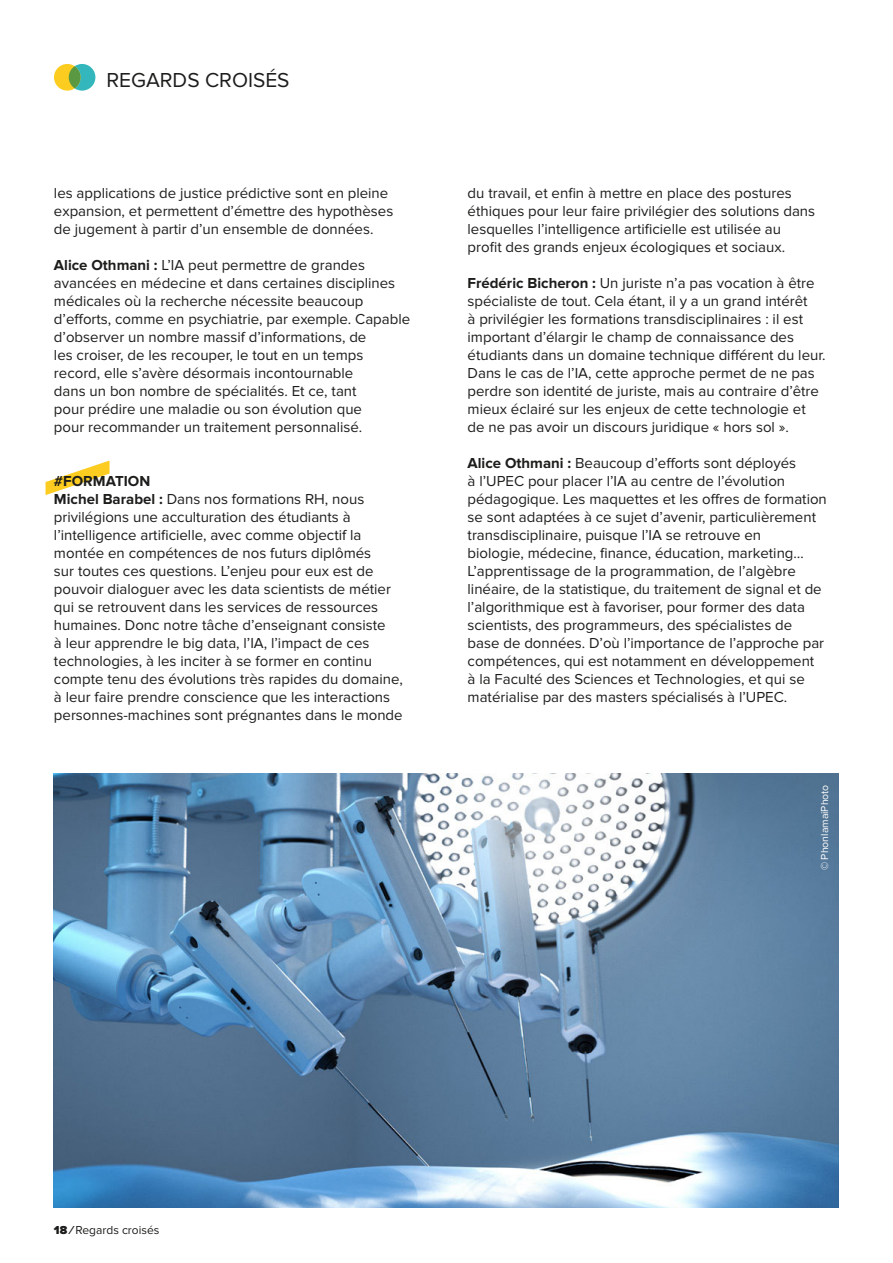
<style>
.page{position:relative;width:893px;height:1263px;background:#fff}
.page>*{position:absolute;margin:0;border:0;box-sizing:border-box;transform-origin:0 0}
.t1{font:21px "Proxima Nova";color:#1d1d1b}
.t2{font:15px/18px "Proxima Nova";color:#1d1d1b}
.t3{font:12px "Proxima Nova";color:#1d1d1b}
.t4{font:10.5px "Proxima Nova";color:#fff}
.s1{font-weight:700}
.s2{font-weight:900}
</style>
<div class="page">
<div style="left:54px;top:64px;width:27px;height:27px;background:#fccd20;border-radius:50%"></div>
<svg style="left:75px;top:64px;width:20px;height:27px"></svg>
<div style="left:69px;top:66px;width:12px;height:22px;background:#5a9941;border-radius:50%"></div>
<img style="left:54px;top:774px;width:785px;height:434px">
<svg style="left:46px;top:461px;width:64px;height:34px"></svg>
<h1 class="t1" style="left:106px;top:72px;width:185px">REGARDS CROISÉS</h1>
<p class="t2" style="left:54px;top:185px;width:341px">les applications de justice prédictive sont en pleine expansion, et permettent d’émettre des hypothèses de jugement à partir d’un ensemble de données.</p>
<p class="t2" style="left:54px;top:257px;width:358px"><span class="s1">Alice Othmani :</span> L’IA peut permettre de grandes avancées en médecine et dans certaines disciplines médicales où la recherche nécessite beaucoup d’efforts, comme en psychiatrie, par exemple. Capable d’observer un nombre massif d’informations, de<br>les croiser, de les recouper, le tout en un temps record, elle s’avère désormais incontournable<br>dans un bon nombre de spécialités. Et ce, tant<br>pour prédire une maladie ou son évolution que<br>pour recommander un traitement personnalisé.</p>
<p class="t2" style="left:54px;top:473px;width:350px"><span class="s1">#FORMATION<br>Michel Barabel :</span> Dans nos formations RH, nous privilégions une acculturation des étudiants à l’intelligence artificielle, avec comme objectif la montée en compétences de nos futurs diplômés<br>sur toutes ces questions. L’enjeu pour eux est de pouvoir dialoguer avec les data scientists de métier qui se retrouvent dans les services de ressources humaines. Donc notre tâche d’enseignant consiste<br>à leur apprendre le big data, l’IA, l’impact de ces technologies, à les inciter à se former en continu compte tenu des évolutions très rapides du domaine, à leur faire prendre conscience que les interactions personnes-machines sont prégnantes dans le monde</p>
<p class="t2" style="left:468px;top:185px;width:349px">du travail, et enfin à mettre en place des postures éthiques pour leur faire privilégier des solutions dans lesquelles l’intelligence artificielle est utilisée au profit des grands enjeux écologiques et sociaux.</p>
<p class="t2" style="left:468px;top:275px;width:359px"><span class="s1">Frédéric Bicheron :</span> Un juriste n’a pas vocation à être spécialiste de tout. Cela étant, il y a un grand intérêt<br>à privilégier les formations transdisciplinaires : il est important d’élargir le champ de connaissance des étudiants dans un domaine technique différent du leur.<br>Dans le cas de l’IA, cette approche permet de ne pas perdre son identité de juriste, mais au contraire d’être mieux éclairé sur les enjeux de cette technologie et de ne pas avoir un discours juridique « hors sol ».</p>
<p class="t2" style="left:468px;top:455px;width:361px"><span class="s1">Alice Othmani :</span> Beaucoup d’efforts sont déployés<br>à l’UPEC pour placer l’IA au centre de l’évolution pédagogique. Les maquettes et les offres de formation se sont adaptées à ce sujet d’avenir, particulièrement transdisciplinaire, puisque l’IA se retrouve en<br>biologie, médecine, finance, éducation, marketing… L’apprentissage de la programmation, de l’algèbre linéaire, de la statistique, du traitement de signal et de l’algorithmique est à favoriser, pour former des data scientists, des programmeurs, des spécialistes de base de données. D’où l’importance de l’approche par compétences, qui est notamment en développement<br>à la Faculté des Sciences et Technologies, et qui se matérialise par des masters spécialisés à l’UPEC.</p>
<p class="t4" style="left:820px;top:870px;width:87px;rotate:-90deg">© PhonlamaiPhoto</p>
<p class="t3" style="left:54px;top:1225px;width:107px"><span class="s2">18 ⁄</span> Regards croisés</p>
</div>
